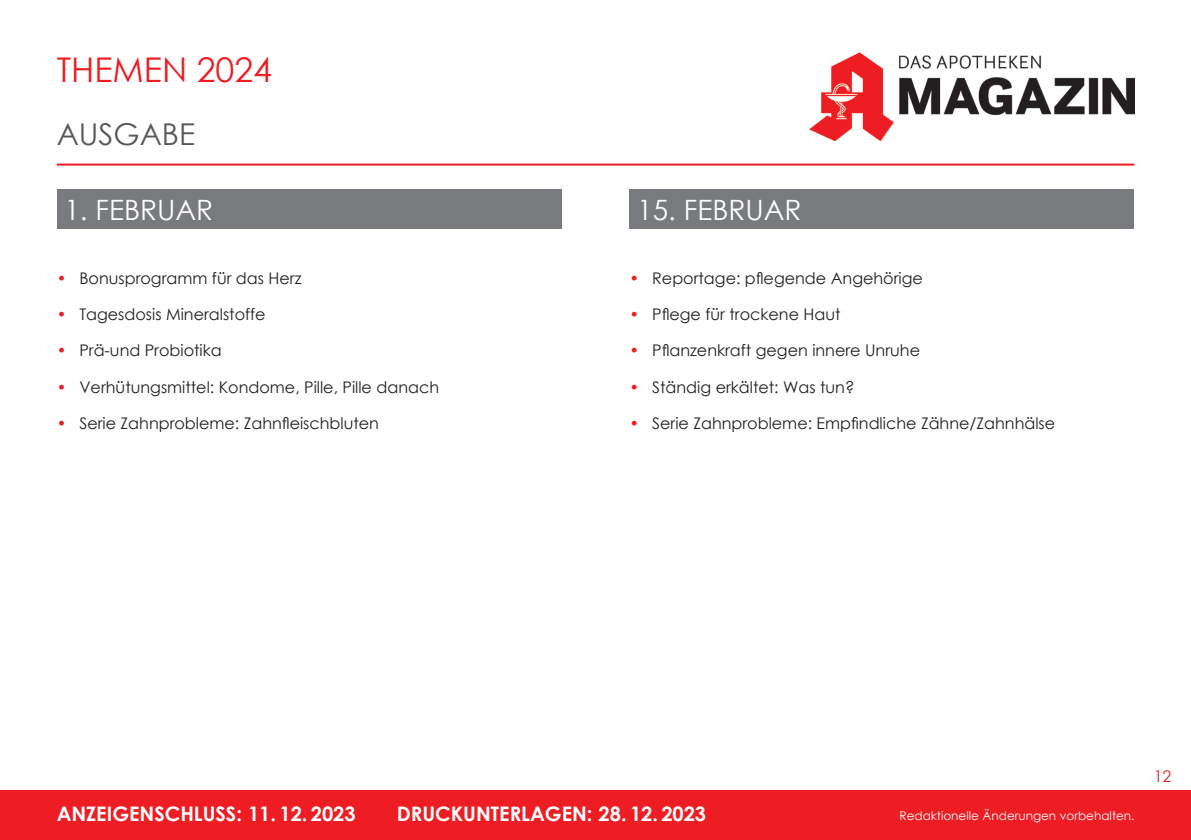
<style>
.page{position:relative;width:1191px;height:840px;background:#fff}
.page>*{position:absolute;margin:0;border:0;box-sizing:border-box;transform-origin:0 0}
.t1{font:34px "Century Gothic";color:#ee1d23}
.t2{font:30px "Century Gothic";color:#57585a}
.t3{font:28px "Century Gothic";color:#fff}
.t4{font:700 20px "Century Gothic";color:#fff}
.t5{font:16px "Century Gothic";color:#231f20}
.t6{font:16px "Century Gothic";color:#ee1d23}
.t7{font:12px "Century Gothic";color:#fff}
.s1{color:#ee1d23}
</style>
<div class="page">
<img style="left:809px;top:52px;width:325px;height:88px">
<hr style="left:57px;top:163px;width:1077px;height:2px;background:#ee1d23">
<div style="left:57px;top:189px;width:504px;height:39px;background:#787a7d"></div>
<div style="left:629px;top:189px;width:505px;height:39px;background:#787a7d"></div>
<div style="left:0;top:789px;width:1191px;height:50px;background:#ee1d23"></div>
<h1 class="t1" style="left:57px;top:46px;width:217px">THEMEN 2024</h1>
<h2 class="t2" style="left:57px;top:113px;width:140px">AUSGABE</h2>
<h3 class="t3" style="left:64px;top:190px;width:150px">1. FEBRUAR</h3>
<p class="t5" style="left:57px;top:267px;width:246px"><span class="s1">•</span> Bonusprogramm für das Herz</p>
<p class="t5" style="left:57px;top:303px;width:210px"><span class="s1">•</span> Tagesdosis Mineralstoffe</p>
<p class="t5" style="left:57px;top:339px;width:167px"><span class="s1">•</span> Prä-und Probiotika</p>
<p class="t5" style="left:57px;top:375px;width:384px"><span class="s1">•</span> Verhütungsmittel: Kondome, Pille, Pille danach</p>
<p class="t5" style="left:57px;top:411px;width:324px"><span class="s1">•</span> Serie Zahnprobleme: Zahnfleischbluten</p>
<h3 class="t3" style="left:637px;top:190px;width:166px">15. FEBRUAR</h3>
<p class="t5" style="left:629px;top:267px;width:295px"><span class="s1">•</span> Reportage: pflegende Angehörige</p>
<p class="t5" style="left:629px;top:303px;width:213px"><span class="s1">•</span> Pflege für trockene Haut</p>
<p class="t5" style="left:629px;top:339px;width:292px"><span class="s1">•</span> Pflanzenkraft gegen innere Unruhe</p>
<p class="t5" style="left:629px;top:375px;width:226px"><span class="s1">•</span> Ständig erkältet: Was tun?</p>
<p class="t5" style="left:629px;top:411px;width:427px"><span class="s1">•</span> Serie Zahnprobleme: Empfindliche Zähne/Zahnhälse</p>
<p class="t4" style="left:57px;top:797px;width:300px">ANZEIGENSCHLUSS: 11. 12. 2023</p>
<p class="t4" style="left:397px;top:797px;width:311px">DRUCKUNTERLAGEN: 28. 12. 2023</p>
<p class="t7" style="left:899px;top:806px;width:237px">Redaktionelle Änderungen vorbehalten.</p>
<p class="t6" style="left:1153px;top:765px;width:19px">12</p>
</div>
